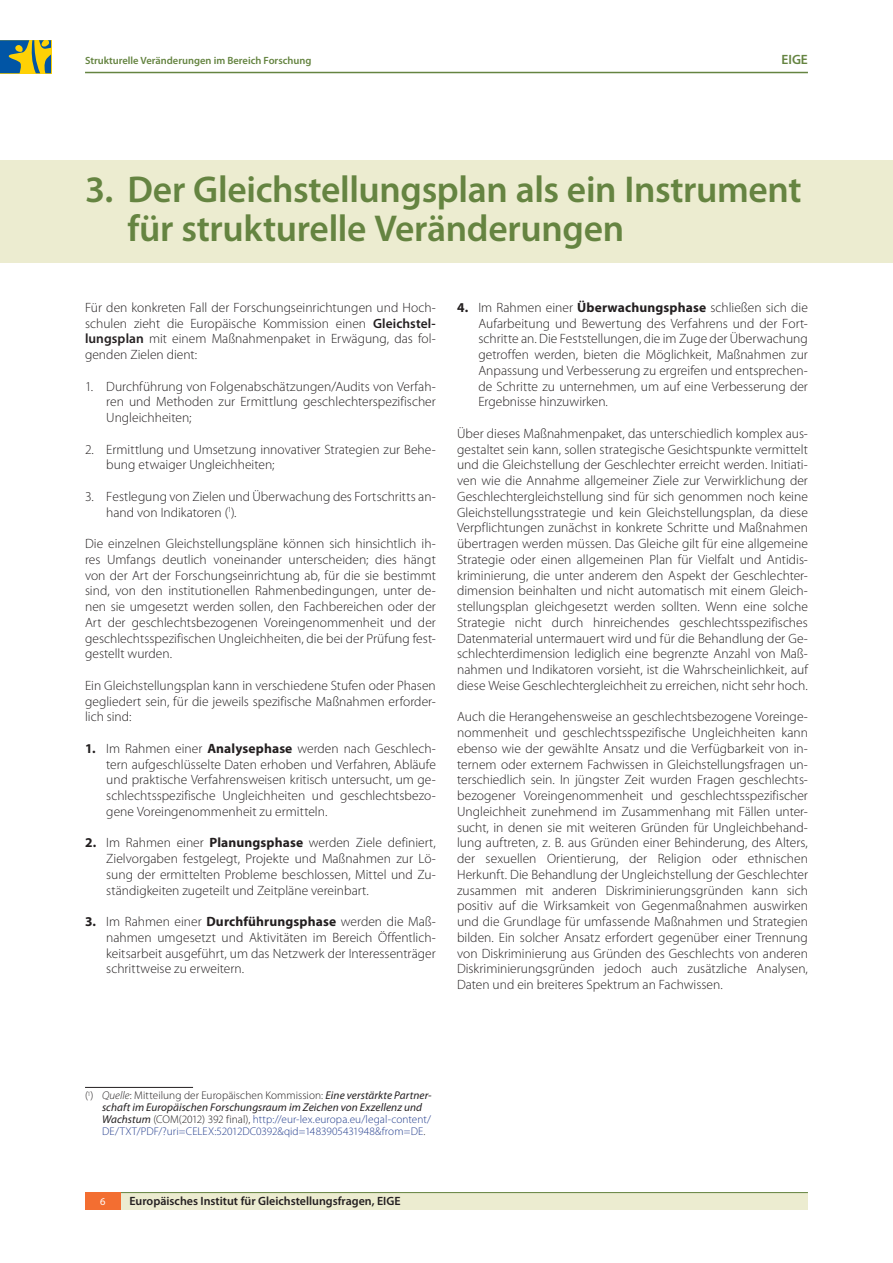
<style>
.page{position:relative;width:893px;height:1263px;background:#fff}
.page>*{position:absolute;margin:0;border:0;box-sizing:border-box;transform-origin:0 0}
.Title_1_Left{font:600 37.5px/39px "Myriad Pro";letter-spacing:-.01em;color:#658441}
.Body_text{font:300 13.5px/15.8px "Myriad Pro";color:#231f20;text-align:justify}
.text_bullet_1{font:300 13.5px/15.8px "Myriad Pro";color:#231f20;text-align:justify}
.t1{font:600 13.5px "Myriad Pro";color:#658441}
.t2{font:600 12px "Myriad Pro";color:#231f20}
.Footnote{font:300 11.25px/12px "Myriad Pro";letter-spacing:.005em;color:#253f8e}
.t3{font:600 10.5px "Myriad Pro";color:#658441}
.t4{font:10.5px "Myriad Pro";color:#fff}
.s1{font-weight:600}
.s2{font-weight:700}
.s3{color:#231f20}
.s4{font-style:italic;color:#231f20}
.s5{font-weight:400;font-style:italic;color:#231f20}
</style>
<div class="page">
<hr style="left:85px;top:72px;width:723px;height:1px;background:#658441">
<svg style="left:0;top:40px;width:51px;height:33px;background:#778e5a"></svg>
<div style="left:113px;top:1192px;width:695px;height:18px;background:#ececd0"></div>
<hr style="left:120px;top:1192px;width:688px;height:1px;background:#658441">
<div style="left:85px;top:1192px;width:36px;height:18px;background:#f36e31"></div>
<div style="left:0;top:161px;width:893px;height:102px;background:#ececd0"></div>
<hr style="left:85px;top:1087px;width:108px;height:1px;background:#231f20">
<p class="t3" style="left:85px;top:54px;width:228px">Strukturelle Veränderungen im Bereich Forschung</p>
<p class="t1" style="left:781px;top:52px;width:28px">EIGE</p>
<p class="Title_1_Left" style="left:128px;top:170px;width:676px;text-indent:-43px">3. Der Gleichstellungsplan als ein Instrument für strukturelle Veränderungen</p>
<p class="Body_text" style="left:85px;top:300px;width:352px">Für den konkreten Fall der Forschungseinrichtungen und Hoch&shy;schulen zieht die Europäische Kommission einen <span class="s1">Gleichstel&shy;lungsplan</span> mit einem Maßnahmenpaket in Erwägung, das fol&shy;genden Zielen dient:</p>
<p class="text_bullet_1" style="left:106px;top:378px;width:331px;text-indent:-21px">1. Durchführung von Folgenabschätzungen/Audits von Verfah&shy;ren und Methoden zur Ermittlung geschlechterspezifischer Ungleichheiten;</p>
<p class="text_bullet_1" style="left:106px;top:441px;width:331px;text-indent:-21px">2. Ermittlung und Umsetzung innovativer Strategien zur Behe&shy;bung etwaiger Ungleichheiten;</p>
<p class="text_bullet_1" style="left:106px;top:489px;width:331px;text-indent:-21px">3. Festlegung von Zielen und Überwachung des Fortschritts an&shy;hand von Indikatoren (<sup>1</sup>).</p>
<p class="Body_text" style="left:85px;top:536px;width:352px">Die einzelnen Gleichstellungspläne können sich hinsichtlich ih&shy;res Umfangs deutlich voneinander unterscheiden; dies hängt von der Art der Forschungseinrichtung ab, für die sie bestimmt sind, von den institutionellen Rahmenbedingungen, unter de&shy;nen sie umgesetzt werden sollen, den Fachbereichen oder der Art der geschlechtsbezogenen Voreingenommenheit und der geschlechtsspezifischen Ungleichheiten, die bei der Prüfung fest&shy;gestellt wurden.</p>
<p class="Body_text" style="left:85px;top:678px;width:352px">Ein Gleichstellungsplan kann in verschiedene Stufen oder Phasen gegliedert sein, für die jeweils spezifische Maßnahmen erforder&shy;lich sind:</p>
<p class="text_bullet_1" style="left:106px;top:741px;width:331px;text-indent:-21px"><span class="s2">1.</span> Im Rahmen einer <span class="s2">Analysephase</span> werden nach Geschlech&shy;tern aufgeschlüsselte Daten erhoben und Verfahren, Abläufe und praktische Verfahrensweisen kritisch untersucht, um ge&shy;schlechtsspezifische Ungleichheiten und geschlechtsbezo&shy;gene Voreingenommenheit zu ermitteln.</p>
<p class="text_bullet_1" style="left:106px;top:835px;width:331px;text-indent:-21px"><span class="s2">2.</span> Im Rahmen einer <span class="s2">Planungsphase</span> werden Ziele definiert, Zielvorgaben festgelegt, Projekte und Maßnahmen zur Lö&shy;sung der ermittelten Probleme beschlossen, Mittel und Zu&shy;ständigkeiten zugeteilt und Zeitpläne vereinbart.</p>
<p class="text_bullet_1" style="left:106px;top:914px;width:331px;text-indent:-21px"><span class="s2">3.</span> Im Rahmen einer <span class="s2">Durchführungsphase</span> werden die Maß&shy;nahmen umgesetzt und Aktivitäten im Bereich Öffentlich&shy;keitsarbeit ausgeführt, um das Netzwerk der Interessenträger schrittweise zu erweitern.</p>
<p class="text_bullet_1" style="left:478px;top:300px;width:331px;text-indent:-21px"><span class="s2">4.</span> Im Rahmen einer <span class="s2">Überwachungsphase</span> schließen sich die Aufarbeitung und Bewertung des Verfahrens und der Fort&shy;schritte an. Die Feststellungen, die im Zuge der Überwachung getroffen werden, bieten die Möglichkeit, Maßnahmen zur Anpassung und Verbesserung zu ergreifen und entsprechen&shy;de Schritte zu unternehmen, um auf eine Verbesserung der Ergebnisse hinzuwirken.</p>
<p class="Body_text" style="left:457px;top:426px;width:352px">Über dieses Maßnahmenpaket, das unterschiedlich komplex aus&shy;gestaltet sein kann, sollen strategische Gesichtspunkte vermittelt und die Gleichstellung der Geschlechter erreicht werden. Initiati&shy;ven wie die Annahme allgemeiner Ziele zur Verwirklichung der Geschlechtergleichstellung sind für sich genommen noch keine Gleichstellungsstrategie und kein Gleichstellungsplan, da diese Verpflichtungen zunächst in konkrete Schritte und Maßnahmen übertragen werden müssen. Das Gleiche gilt für eine allgemeine Strategie oder einen allgemeinen Plan für Vielfalt und Antidis&shy;kriminierung, die unter anderem den Aspekt der Geschlechter&shy;dimension beinhalten und nicht automatisch mit einem Gleich&shy;stellungsplan gleichgesetzt werden sollten. Wenn eine solche Strategie nicht durch hinreichendes geschlechtsspezifisches Datenmaterial untermauert wird und für die Behandlung der Ge&shy;schlechterdimension lediglich eine begrenzte Anzahl von Maß&shy;nahmen und Indikatoren vorsieht, ist die Wahrscheinlichkeit, auf diese Weise Geschlechtergleichheit zu erreichen, nicht sehr hoch.</p>
<p class="Body_text" style="left:457px;top:709px;width:352px">Auch die Herangehensweise an geschlechtsbezogene Voreinge&shy;nommenheit und geschlechtsspezifische Ungleichheiten kann ebenso wie der gewählte Ansatz und die Verfügbarkeit von in&shy;ternem oder externem Fachwissen in Gleichstellungsfragen un&shy;terschiedlich sein. In jüngster Zeit wurden Fragen geschlechts&shy;bezogener Voreingenommenheit und geschlechtsspezifischer Ungleichheit zunehmend im Zusammenhang mit Fällen unter&shy;sucht, in denen sie mit weiteren Gründen für Ungleichbehand&shy;lung auftreten, z. B. aus Gründen einer Behinderung, des Alters, der sexuellen Orientierung, der Religion oder ethnischen Herkunft. Die Behandlung der Ungleichstellung der Geschlechter zusammen mit anderen Diskriminierungsgründen kann sich positiv auf die Wirksamkeit von Gegenmaßnahmen auswirken und die Grundlage für umfassende Maßnahmen und Strategien bilden. Ein solcher Ansatz erfordert gegenüber einer Trennung von Diskriminierung aus Gründen des Geschlechts von anderen Diskriminierungsgründen jedoch auch zusätzliche Analysen, Daten und ein breiteres Spektrum an Fachwissen.</p>
<p class="Footnote" style="left:102px;top:1090px;width:331px;text-indent:-17px"><span class="s3">(</span><sup>1</sup><span class="s3">)</span> <span class="s4">Quelle</span><span class="s3">: Mitteilung der Europäischen Kommission:</span> <span class="s5">Eine verstärkte Partner&shy;schaft im Europäischen Forschungsraum im Zeichen von Exzellenz und Wachstum</span> <span class="s3">(COM(2012) 392 final),</span> http://eur-lex.europa.eu/legal-content/ DE/TXT/PDF/?uri=CELEX:52012DC0392&amp;qid=1483905431948&amp;from=DE<span class="s3">.</span></p>
<p class="t4" style="left:100px;top:1195px;width:7px">6</p>
<p class="t2" style="left:130px;top:1194px;width:273px">Europäisches Institut für Gleichstellungsfragen, EIGE</p>
</div>
